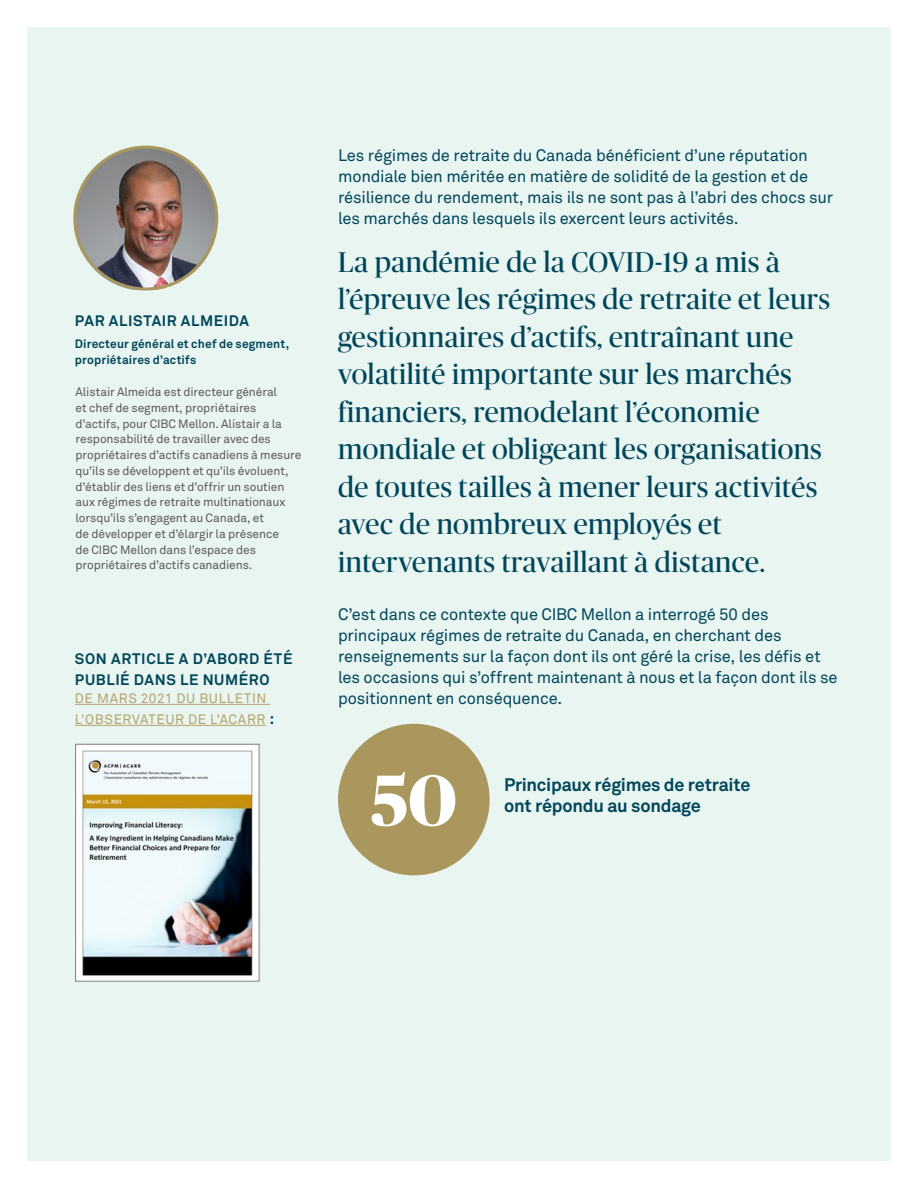
<style>
.page{position:relative;width:918px;height:1188px;background:#fff}
.page>*{position:absolute;margin:0;border:0;box-sizing:border-box;transform-origin:0 0}
.t1{font:700 72px "Publico Banner";color:#fff}
.t2{font:28.5px/37.5px "Publico Banner";letter-spacing:.02em;color:#00455a}
.Body_Copy__Akkurat_P{font:700 18px "Akkurat Pro";letter-spacing:-.015em;color:#00455a}
.Body_Copy__Akkurat_P-2{font:16.5px/21px "Akkurat Pro";letter-spacing:-.01em;color:#00455a}
.SubHead{font:700 15px/21px "Akkurat Pro";letter-spacing:.04em;color:#00455a}
.SubHead-2{font:13.5px/21px "Akkurat Pro";letter-spacing:.04em;color:#b3a369}
.Footnotes___Captions{font:12px/15.8px "Akkurat Pro";letter-spacing:-.01em;color:#58595b}
.Footnotes___Captions-2{font:700 12px/15.8px "Akkurat Pro";letter-spacing:.015em;color:#00455a}
.s1{font-weight:700;font-size:15px;color:#00455a}
</style>
<div class="page">
<div style="left:27px;top:27px;width:864px;height:1134px;background:#e8f5f1"></div>
<img style="left:75px;top:147px;width:142px;height:142px">
<div style="left:339px;top:725px;width:150px;height:150px;background:#aa975d;border-radius:50%"></div>
<div style="left:73px;top:146px;width:145px;height:145px;border:3px solid #aa975d;border-radius:50%"></div>
<hr style="left:75px;top:704px;width:195px;height:1px;background:#b3a369">
<hr style="left:75px;top:725px;width:191px;height:1px;background:#b3a369">
<img style="left:77px;top:746px;width:180px;height:234px">
<div style="left:75px;top:744px;width:184px;height:238px;border:1px solid #807f83"></div>
<p class="SubHead" style="left:75px;top:310px;width:176px">PAR ALISTAIR ALMEIDA</p>
<p class="Footnotes___Captions-2" style="left:75px;top:336px;width:216px">Directeur général et chef de segment, propriétaires d’actifs</p>
<p class="Footnotes___Captions" style="left:76px;top:384px;width:227px">Alistair Almeida est directeur général<br>et chef de segment, propriétaires d’actifs, pour CIBC Mellon. Alistair a la responsabilité de travailler avec des propriétaires d’actifs canadiens à mesure qu’ils se développent et qu’ils évoluent, d’établir des liens et d’offrir un soutien aux régimes de retraite multinationaux lorsqu’ils s’engagent au Canada, et<br>de développer et d’élargir la présence<br>de CIBC Mellon dans l’espace des propriétaires d’actifs canadiens.</p>
<p class="SubHead" style="left:75px;top:648px;width:219px">SON ARTICLE A D’ABORD ÉTÉ<br>PUBLIÉ DANS LE NUMÉRO</p>
<p class="SubHead-2" style="left:75px;top:688px;width:201px">DE MARS 2021 DU BULLETIN<br>L’OBSERVATEUR DE L’ACARR <span class="s1">:</span></p>
<p class="Body_Copy__Akkurat_P-2" style="left:338px;top:144px;width:497px">Les régimes de retraite du Canada bénéficient d’une réputation mondiale bien méritée en matière de solidité de la gestion et de résilience du rendement, mais ils ne sont pas à l’abri des chocs sur les marchés dans lesquels ils exercent leurs activités.</p>
<p class="t2" style="left:338px;top:241px;width:493px">La pandémie de la COVID-19 a mis à l’épreuve les régimes de retraite et leurs gestionnaires d’actifs, entraînant une volatilité importante sur les marchés financiers, remodelant l’économie mondiale et obligeant les organisations de toutes tailles à mener leurs activités avec de nombreux employés et intervenants travaillant à distance.</p>
<p class="Body_Copy__Akkurat_P-2" style="left:338px;top:603px;width:501px">C’est dans ce contexte que CIBC Mellon a interrogé 50 des principaux régimes de retraite du Canada, en cherchant des renseignements sur la façon dont ils ont géré la crise, les défis et les occasions qui s’offrent maintenant à nous et la façon dont ils se positionnent en conséquence.</p>
<p class="t1" style="left:371px;top:749px;width:88px">50</p>
<p class="Body_Copy__Akkurat_P" style="left:504px;top:774px;width:248px">Principaux régimes de retraite</p>
<p class="Body_Copy__Akkurat_P" style="left:504px;top:795px;width:198px">ont répondu au sondage</p>
</div>
